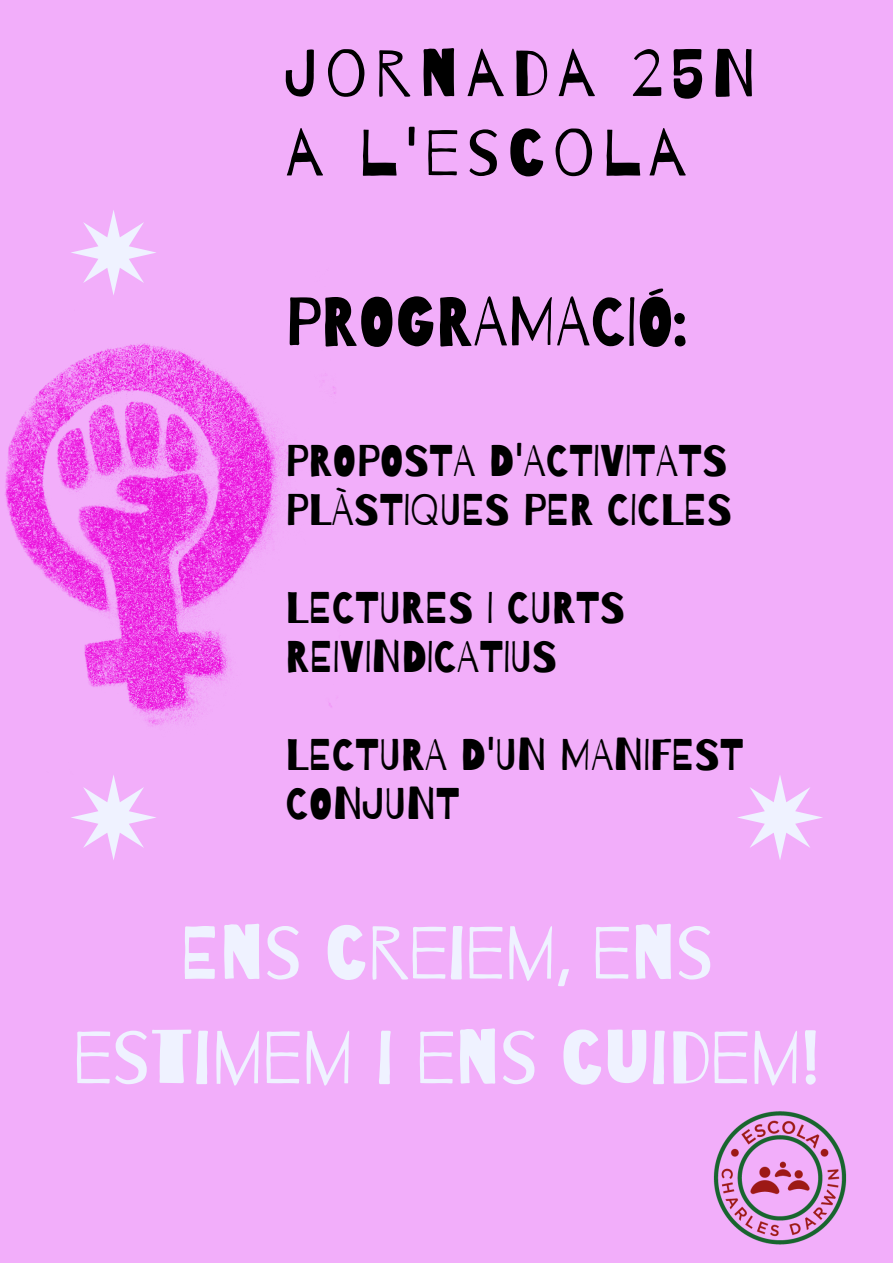
<style>
.page{position:relative;width:893px;height:1263px;background:#f2aefa}
.page>*{position:absolute;margin:0;border:0;box-sizing:border-box;transform-origin:0 0}
.t1{font:75px/104.7px "Barrio";color:#eff2ff;text-align:center}
.t2{font:68.25px "Barrio";color:#000}
.t3{font:65.32px "Barrio";letter-spacing:.12em;color:#000}
.t4{font:44.17px/49px "Barrio";color:#000}
</style>
<div class="page">
<svg style="left:737px;top:775px;width:86px;height:85px"></svg>
<svg style="left:71px;top:210px;width:85px;height:54px"></svg>
<svg style="left:71px;top:775px;width:85px;height:85px"></svg>
<img style="left:4px;top:264px;width:332px;height:463px">
<img style="left:713px;top:1111px;width:134px;height:134px">
<p class="t3" style="left:285px;top:39px;width:472px">JORNADA 25N</p>
<p class="t3" style="left:285px;top:118px;width:402px">A L'ESCOLA</p>
<p class="t2" style="left:285px;top:285px;width:404px">PROGRAMACIÓ:</p>
<p class="t4" style="left:285px;top:437px;width:448px">PROPOSTA D'ACTIVITATS<br>PLÀSTIQUES PER CICLES</p>
<p class="t4" style="left:285px;top:584px;width:341px">LECTURES I CURTS<br>REIVINDICATIUS</p>
<p class="t4" style="left:285px;top:731px;width:460px">LECTURA D'UN MANIFEST<br>CONJUNT</p>
<p class="t1" style="left:74px;top:903px;width:747px">ENS CREIEM, ENS<br>ESTIMEM I ENS CUIDEM!</p>
</div>
